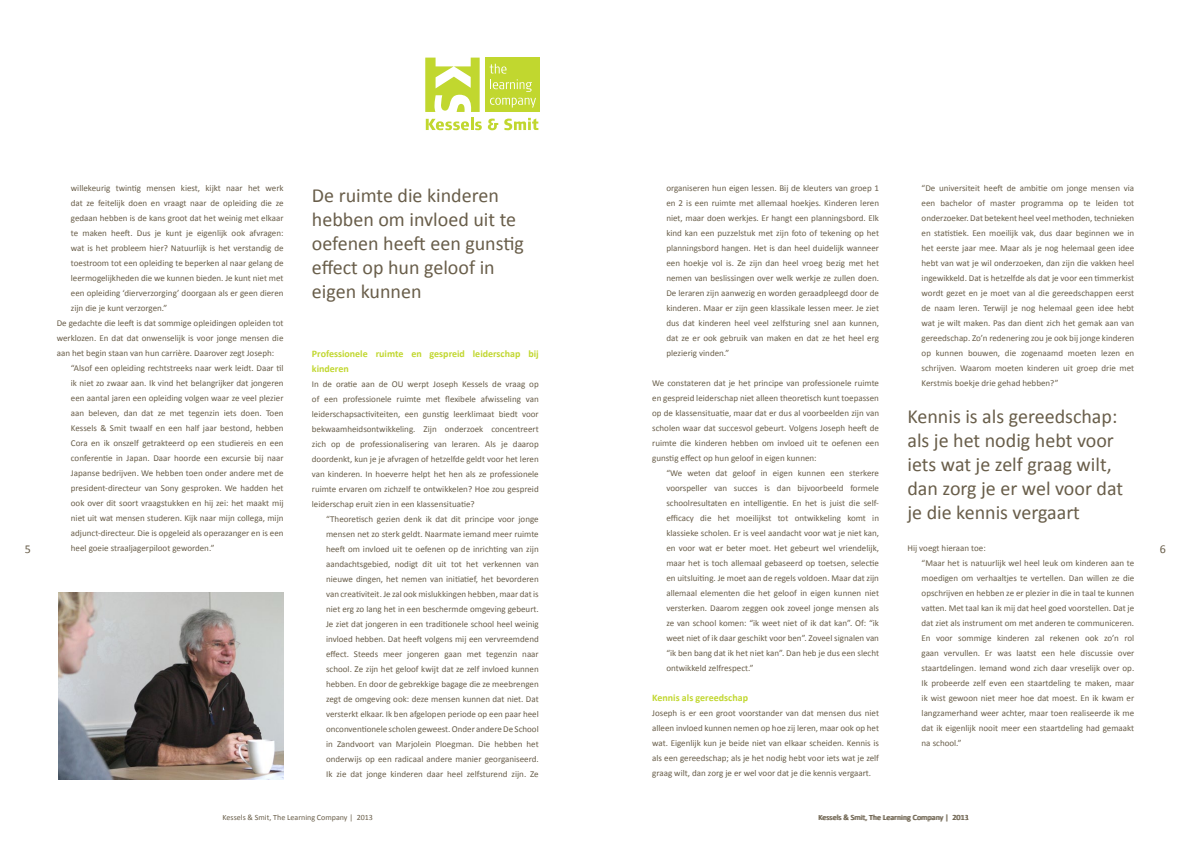
<style>
.page{position:relative;width:1191px;height:842px;background:#fff}
.page>*{position:absolute;margin:0;border:0;box-sizing:border-box;transform-origin:0 0}
.t1{font:20px/24px "Calibri";color:#695e4a}
.t2{font:12px "Calibri";color:#695e4a}
.t3{font:700 10px/15px "Calibri";color:#c1d72f}
.t4{font:9px/15px "Calibri";color:#695e4a;text-align:justify}
.t5{font:8px "Calibri";color:#695e4a}
</style>
<div class="page">
<div style="left:485px;top:57px;width:55px;height:55px;background:#c1d72f"></div>
<svg style="left:426px;top:58px;width:53px;height:54px"></svg>
<svg style="left:426px;top:118px;width:56px;height:12px"></svg>
<svg style="left:488px;top:119px;width:10px;height:11px"></svg>
<svg style="left:504px;top:118px;width:34px;height:12px"></svg>
<svg style="left:490px;top:64px;width:42px;height:28px"></svg>
<svg style="left:490px;top:98px;width:46px;height:10px"></svg>
<img style="left:58px;top:592px;width:225px;height:188px">
<p class="t4" style="left:921px;top:181px;width:214px">“De universiteit heeft de ambitie om jonge mensen via een bachelor of master programma op te leiden tot onderzoeker. Dat betekent heel veel methoden, technieken en statistiek. Een moeilijk vak, dus daar beginnen we in het eerste jaar mee. Maar als je nog helemaal geen idee hebt van wat je wil onderzoeken, dan zijn die vakken heel ingewikkeld. Dat is hetzelfde als dat je voor een timmerkist wordt gezet en je moet van al die gereedschappen eerst de naam leren. Terwijl je nog helemaal geen idee hebt wat je wilt maken. Pas dan dient zich het gemak aan van gereedschap. Zo’n redenering zou je ook bij jonge kinderen op kunnen bouwen, die zogenaamd moeten lezen en schrijven. Waarom moeten kinderen uit groep drie met Kerstmis boekje drie gehad hebben?”</p>
<p class="t4" style="left:71px;top:181px;width:214px">willekeurig twintig mensen kiest, kijkt naar het werk</p>
<p class="t4" style="left:71px;top:196px;width:214px">dat ze feitelijk doen en vraagt naar de opleiding die ze</p>
<p class="t4" style="left:71px;top:211px;width:214px">gedaan hebben is de kans groot dat het weinig met elkaar</p>
<p class="t4" style="left:71px;top:226px;width:214px">te maken heeft. Dus je kunt je eigenlijk ook afvragen:</p>
<p class="t4" style="left:71px;top:241px;width:214px">wat is het probleem hier? Natuurlijk is het verstandig de</p>
<p class="t4" style="left:71px;top:256px;width:214px">toestroom tot een opleiding te beperken al naar gelang de</p>
<p class="t4" style="left:71px;top:271px;width:214px">leermogelijkheden die we kunnen bieden. Je kunt niet met</p>
<p class="t4" style="left:71px;top:286px;width:214px">een opleiding ‘dierverzorging’ doorgaan als er geen dieren</p>
<p class="t4" style="left:71px;top:301px;width:98px">zijn die je kunt verzorgen.”</p>
<p class="t4" style="left:57px;top:316px;width:228px">De gedachte die leeft is dat sommige opleidingen opleiden tot</p>
<p class="t4" style="left:57px;top:331px;width:228px">werklozen. En dat dat onwenselijk is voor jonge mensen die</p>
<p class="t4" style="left:57px;top:346px;width:219px">aan het begin staan van hun carrière. Daarover zegt Joseph:</p>
<p class="t4" style="left:71px;top:361px;width:214px">“Alsof een opleiding rechtstreeks naar werk leidt. Daar til</p>
<p class="t4" style="left:71px;top:376px;width:214px">ik niet zo zwaar aan. Ik vind het belangrijker dat jongeren</p>
<p class="t4" style="left:71px;top:391px;width:214px">een aantal jaren een opleiding volgen waar ze veel plezier</p>
<p class="t4" style="left:71px;top:406px;width:214px">aan beleven, dan dat ze met tegenzin iets doen. Toen</p>
<p class="t4" style="left:71px;top:421px;width:214px">Kessels &amp; Smit twaalf en een half jaar bestond, hebben</p>
<p class="t4" style="left:71px;top:436px;width:214px">Cora en ik onszelf getrakteerd op een studiereis en een</p>
<p class="t4" style="left:71px;top:451px;width:214px">conferentie in Japan. Daar hoorde een excursie bij naar</p>
<p class="t4" style="left:71px;top:466px;width:214px">Japanse bedrijven. We hebben toen onder andere met de</p>
<p class="t4" style="left:71px;top:481px;width:214px">president-directeur van Sony gesproken. We hadden het</p>
<p class="t4" style="left:71px;top:496px;width:214px">ook over dit soort vraagstukken en hij zei: het maakt mij</p>
<p class="t4" style="left:71px;top:511px;width:214px">niet uit wat mensen studeren. Kijk naar mijn collega, mijn</p>
<p class="t4" style="left:71px;top:526px;width:214px">adjunct-directeur. Die is opgeleid als operazanger en is een</p>
<p class="t4" style="left:71px;top:541px;width:145px">heel goeie straaljagerpiloot geworden.”</p>
<p class="t4" style="left:666px;top:181px;width:214px">organiseren hun eigen lessen. Bij de kleuters van groep 1 en 2 is een ruimte met allemaal hoekjes. Kinderen leren niet, maar doen werkjes. Er hangt een planningsbord. Elk kind kan een puzzelstuk met zijn foto of tekening op het planningsbord hangen. Het is dan heel duidelijk wanneer een hoekje vol is. Ze zijn dan heel vroeg bezig met het nemen van beslissingen over welk werkje ze zullen doen.<br>De leraren zijn aanwezig en worden geraadpleegd door de kinderen. Maar er zijn geen klassikale lessen meer. Je ziet dus dat kinderen heel veel zelfsturing snel aan kunnen, dat ze er ook gebruik van maken en dat ze het heel erg plezierig vinden.”</p>
<p class="t4" style="left:652px;top:376px;width:228px">We constateren dat je het principe van professionele ruimte en gespreid leiderschap niet alleen theoretisch kunt toepassen op de klassensituatie, maar dat er dus al voorbeelden zijn van scholen waar dat succesvol gebeurt. Volgens Joseph heeft de ruimte die kinderen hebben om invloed uit te oefenen een gunstig effect op hun geloof in eigen kunnen:</p>
<p class="t4" style="left:666px;top:466px;width:214px">“We weten dat geloof in eigen kunnen een sterkere voorspeller van succes is dan bijvoorbeeld formele schoolresultaten en intelligentie. En het is juist die self&shy;efficacy die het moeilijkst tot ontwikkeling komt in klassieke scholen. Er is veel aandacht voor wat je niet kan, en voor wat er beter moet. Het gebeurt wel vriendelijk, maar het is toch allemaal gebaseerd op toetsen, selectie en uitsluiting. Je moet aan de regels voldoen. Maar dat zijn allemaal elementen die het geloof in eigen kunnen niet versterken. Daarom zeggen ook zoveel jonge mensen als ze van school komen: “ik weet niet of ik dat kan”. Of: “ik weet niet of ik daar geschikt voor ben”. Zoveel signalen van “ik ben bang dat ik het niet kan”. Dan heb je dus een slecht ontwikkeld zelfrespect.”</p>
<p class="t3" style="left:652px;top:690px;width:97px">Kennis als gereedschap</p>
<p class="t4" style="left:652px;top:706px;width:228px">Joseph is er een groot voorstander van dat mensen dus niet alleen invloed kunnen nemen op hoe zij leren, maar ook op het wat. Eigenlijk kun je beide niet van elkaar scheiden. Kennis is als een gereedschap; als je het nodig hebt voor iets wat je zelf graag wilt, dan zorg je er wel voor dat je die kennis vergaart.</p>
<h1 class="t1" style="left:312px;top:184px;width:213px">De ruimte die kinderen hebben om invloed uit te oefenen heeft een gunstig effect op hun geloof in eigen kunnen</h1>
<p class="t3" style="left:312px;top:346px;width:228px">Professionele ruimte en gespreid leiderschap bij kinderen</p>
<p class="t4" style="left:312px;top:377px;width:228px">In de oratie aan de OU werpt Joseph Kessels de vraag op of een professionele ruimte met flexibele afwisseling van leiderschapsactiviteiten, een gunstig leerklimaat biedt voor bekwaamheidsontwikkeling. Zijn onderzoek concentreert zich op de professionalisering van leraren. Als je daarop doordenkt, kun je je afvragen of hetzelfde geldt voor het leren van kinderen. In hoeverre helpt het hen als ze professionele ruimte ervaren om zichzelf te ontwikkelen? Hoe zou gespreid leiderschap eruit zien in een klassensituatie?</p>
<p class="t4" style="left:326px;top:512px;width:214px">“Theoretisch gezien denk ik dat dit principe voor jonge mensen net zo sterk geldt. Naarmate iemand meer ruimte heeft om invloed uit te oefenen op de inrichting van zijn aandachtsgebied, nodigt dit uit tot het verkennen van nieuwe dingen, het nemen van initiatief, het bevorderen van creativiteit. Je zal ook mislukkingen hebben, maar dat is niet erg zo lang het in een beschermde omgeving gebeurt.<br>Je ziet dat jongeren in een traditionele school heel weinig invloed hebben. Dat heeft volgens mij een vervreemdend effect. Steeds meer jongeren gaan met tegenzin naar school. Ze zijn het geloof kwijt dat ze zelf invloed kunnen hebben. En door de gebrekkige bagage die ze meebrengen zegt de omgeving ook: deze mensen kunnen dat niet. Dat versterkt elkaar. Ik ben afgelopen periode op een paar heel onconventionele scholen geweest. Onder andere De School in Zandvoort van Marjolein Ploegman. Die hebben het onderwijs op een radicaal andere manier georganiseerd.<br>Ik zie dat jonge kinderen daar heel zelfsturend zijn. Ze</p>
<h1 class="t1" style="left:907px;top:405px;width:217px">Kennis is als gereedschap: als je het nodig hebt voor iets wat je zelf graag wilt, dan zorg je er wel voor dat je die kennis vergaart</h1>
<p class="t4" style="left:921px;top:541px;width:214px;text-align:left;text-indent:-14px">Hij voegt hieraan toe:<br>“Maar het is natuurlijk wel heel leuk om kinderen aan te moedigen om verhaaltjes te vertellen. Dan willen ze die opschrijven en hebben ze er plezier in die in taal te kunnen vatten. Met taal kan ik mij dat heel goed voorstellen. Dat je dat ziet als instrument om met anderen te communiceren.<br>En voor sommige kinderen zal rekenen ook zo’n rol gaan vervullen. Er was laatst een hele discussie over staartdelingen. Iemand wond zich daar vreselijk over op.<br>Ik probeerde zelf even een staartdeling te maken, maar ik wist gewoon niet meer hoe dat moest. En ik kwam er langzamerhand weer achter, maar toen realiseerde ik me dat ik eigenlijk nooit meer een staartdeling had gemaakt na school.”</p>
<h2 class="t2" style="left:25px;top:542px;width:8px">5</h2>
<h2 class="t2" style="left:1160px;top:542px;width:8px">6</h2>
<p class="t5" style="left:223px;top:812px;width:152px">Kessels &amp; Smit, The Learning Company | 2013</p>
<p class="t5" style="left:964px;top:812px;width:6px">3</p>
<p class="t5" style="left:819px;top:812px;width:152px">Kessels &amp; Smit, The Learning Company | 2011</p>
</div>
